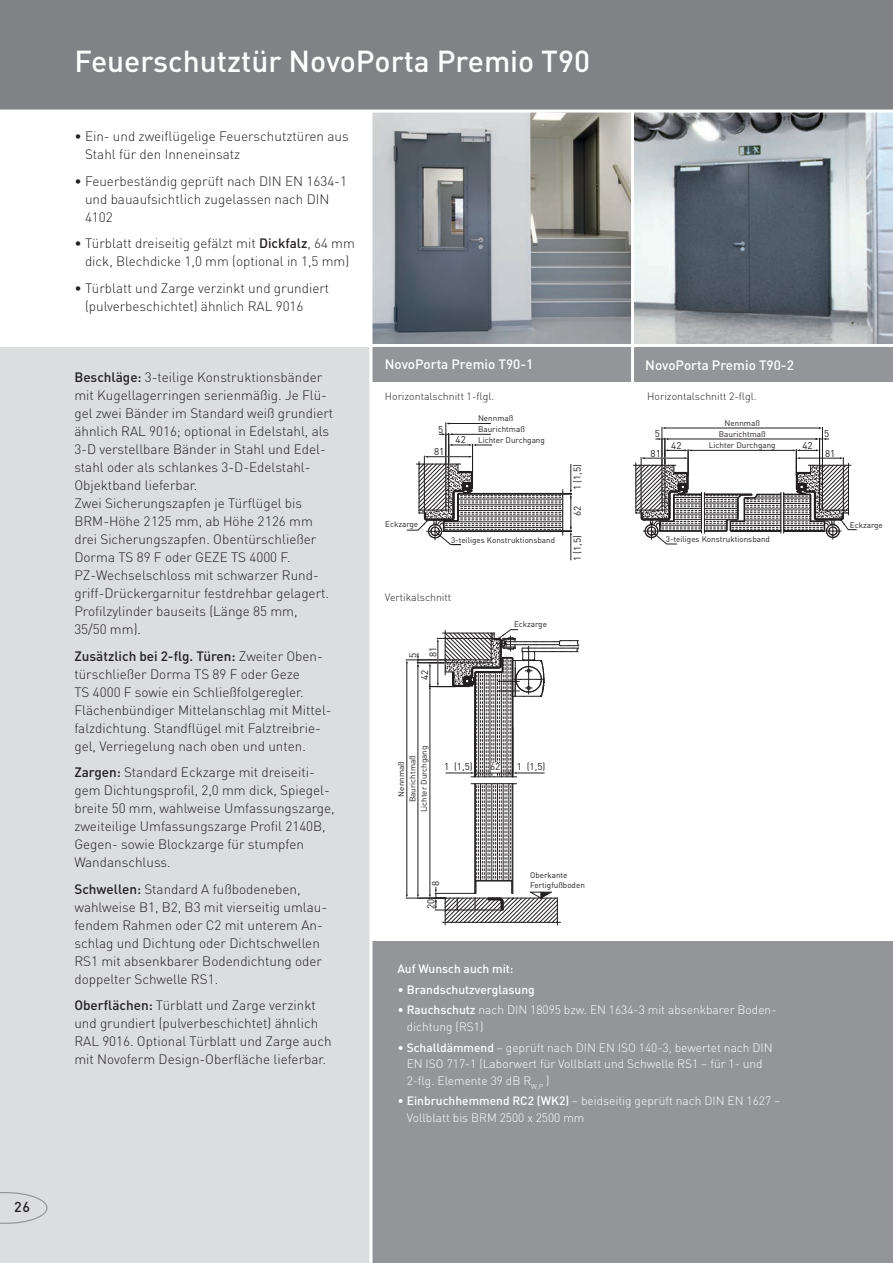
<style>
.page{position:relative;width:893px;height:1263px;background:#fff}
.page>*{position:absolute;margin:0;border:0;box-sizing:border-box;transform-origin:0 0}
.t1{font:500 30px "DIN Pro";color:#fff}
.t2{font:500 14.25px "DIN Pro";color:#231f20}
.t3{font:300 13.5px/18px "DIN Pro";color:#231f20}
.t4{font:500 13.5px "DIN Pro";color:#fff}
.t5{font:300 12px/16.5px "DIN Pro";color:#fff}
.t6{font:500 12px "DIN Pro";color:#fff}
.t7{font:300 10.5px "DIN Pro";color:#231f20}
.t8{font:9.75px/20px "DIN Pro";color:#231f20;text-align:center}
.t9{font:8.1px/11.1px "DIN Pro";color:#231f20}
.s1{font-weight:500}
.s2{font-weight:300}
</style>
<div class="page">
<div style="left:0;top:345px;width:893px;height:918px;background:#dcdddf"></div>
<div style="left:0;top:0;width:893px;height:112px;background:#808285"></div>
<div style="left:372px;top:345px;width:521px;height:38px;background:#939598"></div>
<div style="left:372px;top:931px;width:521px;height:332px;background:#939598"></div>
<img style="left:372px;top:113px;width:259px;height:231px">
<svg style="left:634px;top:113px;width:259px;height:231px"></svg>
<div style="left:372px;top:383px;width:521px;height:558px;background:#fff"></div>
<hr style="left:631px;top:112px;width:3px;height:273px;background:#fff">
<hr style="left:0;top:110px;width:893px;height:3px;background:#fff">
<hr style="left:0;top:344px;width:893px;height:3px;background:#fff">
<hr style="left:369px;top:112px;width:3px;height:1151px;background:#fff">
<hr style="left:448px;top:423px;width:43px;height:1px;background:#231f20">
<hr style="left:445px;top:423px;width:1px;height:33px;background:#231f20">
<svg style="left:407px;top:433px;width:165px;height:127px"></svg>
<hr style="left:665px;top:428px;width:155px;height:1px;background:#231f20">
<hr style="left:822px;top:427px;width:1px;height:38px;background:#231f20">
<hr style="left:662px;top:427px;width:1px;height:30px;background:#231f20">
<svg style="left:633px;top:438px;width:223px;height:106px"></svg>
<hr style="left:418px;top:665px;width:1px;height:230px;background:#231f20">
<hr style="left:407px;top:662px;width:1px;height:233px;background:#231f20">
<hr style="left:406px;top:898px;width:39px;height:1px;background:#231f20">
<hr style="left:406px;top:659px;width:31px;height:1px;background:#231f20">
<hr style="left:430px;top:688px;width:1px;height:207px;background:#231f20">
<svg style="left:417px;top:783px;width:143px;height:142px"></svg>
<svg style="left:417px;top:629px;width:162px;height:148px"></svg>
<svg style="left:0;top:1192px;width:48px;height:32px"></svg>
<p class="t2" style="left:14px;top:1195px;width:17px">26</p>
<h1 class="t1" style="left:74px;top:37px;width:517px">Feuerschutztür NovoPorta Premio T90</h1>
<p class="t3" style="left:85px;top:127px;width:265px;text-indent:-11px">• Ein- und zweiflügelige Feuerschutztüren aus<br>Stahl für den Inneneinsatz</p>
<p class="t3" style="left:85px;top:171px;width:263px;text-indent:-11px">• Feuerbeständig geprüft nach DIN EN 1634-1 und bauaufsichtlich zugelassen nach DIN<br>4102</p>
<p class="t3" style="left:74px;top:234px;width:282px;text-align:center">• Türblatt dreiseitig gefälzt mit <span class="s1">Dickfalz</span>, 64 mm dick, Blechdicke 1,0 mm (optional in 1,5 mm)</p>
<p class="t3" style="left:85px;top:278px;width:246px;text-indent:-11px">• Türblatt und Zarge verzinkt und grundiert (pulverbeschichtet) ähnlich RAL 9016</p>
<p class="t3" style="left:74px;top:368px;width:260px"><span class="s1">Beschläge:</span> 3-teilige Konstruktionsbänder mit Kugellagerringen serienmäßig. Je Flü&shy;gel zwei Bänder im Standard weiß grundiert ähnlich RAL 9016; optional in Edelstahl, als 3-D verstellbare Bänder in Stahl und Edel&shy;stahl oder als schlankes 3-D-Edelstahl-Objektband lieferbar.<br>Zwei Sicherungszapfen je Türflügel bis BRM-Höhe 2125 mm, ab Höhe 2126 mm drei Sicherungszapfen. Obentürschließer Dorma TS 89 F oder GEZE TS 4000 F.<br>PZ-Wechselschloss mit schwarzer Rund&shy;griff-Drückergarnitur festdrehbar gelagert.<br>Profilzylinder bauseits (Länge 85 mm,<br>35/50 mm).</p>
<p class="t3" style="left:74px;top:646px;width:259px"><span class="s1">Zusätzlich bei 2-flg. Türen:</span> Zweiter Oben&shy;türschließer Dorma TS 89 F oder Geze<br>TS 4000 F sowie ein Schließfolgeregler.<br>Flächenbündiger Mittelanschlag mit Mittel&shy;falzdichtung. Standflügel mit Falztreibrie&shy;gel, Verriegelung nach oben und unten.</p>
<p class="t3" style="left:74px;top:763px;width:262px"><span class="s1">Zargen:</span> Standard Eckzarge mit dreiseiti&shy;gem Dichtungsprofil, 2,0 mm dick, Spiegel&shy;breite 50 mm, wahlweise Umfassungszarge, zweiteilige Umfassungszarge Profil 2140B, Gegen- sowie Blockzarge für stumpfen Wandanschluss.</p>
<p class="t3" style="left:74px;top:879px;width:254px"><span class="s1">Schwellen:</span> Standard A fußbodeneben, wahlweise B1, B2, B3 mit vierseitig umlau&shy;fendem Rahmen oder C2 mit unterem An&shy;schlag und Dichtung oder Dichtschwellen RS1 mit absenkbarer Bodendichtung oder doppelter Schwelle RS1.</p>
<p class="t3" style="left:74px;top:996px;width:259px"><span class="s1">Oberflächen:</span> Türblatt und Zarge verzinkt und grundiert (pulverbeschichtet) ähnlich RAL 9016. Optional Türblatt und Zarge auch mit Novoferm Design-Oberfläche lieferbar.</p>
<p class="t4" style="left:385px;top:354px;width:150px">NovoPorta Premio T90-1</p>
<p class="t4" style="left:645px;top:354px;width:150px">NovoPorta Premio T90-2</p>
<p class="t7" style="left:385px;top:389px;width:111px">Horizontalschnitt 1-flgl.</p>
<p class="t7" style="left:647px;top:389px;width:111px">Horizontalschnitt 2-flgl.</p>
<p class="t8" style="left:438px;top:419px;width:7px">5</p>
<p class="t8" style="left:434px;top:441px;width:12px">81</p>
<p class="t8" style="left:456px;top:429px;width:12px">42</p>
<p class="t9" style="left:478px;top:412px;width:68px">Nennmaß<br>Baurichtmaß<br>Lichter Durchgang</p>
<p class="t8" style="left:651px;top:423px;width:12px">5<br>81</p>
<p class="t9" style="left:709px;top:417px;width:68px;text-align:center">Nennmaß<br>Baurichtmaß<br>Lichter Durchgang</p>
<p class="t8" style="left:671px;top:435px;width:12px">42</p>
<p class="t8" style="left:802px;top:435px;width:12px">42</p>
<p class="t8" style="left:567px;top:490px;width:28px;rotate:-90deg">1 (1,5)</p>
<p class="t8" style="left:567px;top:516px;width:12px;rotate:-90deg">62</p>
<p class="t9" style="left:385px;top:518px;width:34px">Eckzarge</p>
<p class="t9" style="left:451px;top:534px;width:106px">3-teiliges Konstruktionsband</p>
<p class="t8" style="left:567px;top:561px;width:28px;rotate:-90deg">1 (1,5)</p>
<p class="t9" style="left:666px;top:533px;width:106px">3-teiliges Konstruktionsband</p>
<p class="t8" style="left:824px;top:423px;width:7px">5</p>
<p class="t8" style="left:825px;top:443px;width:12px">81</p>
<p class="t7" style="left:385px;top:590px;width:68px">Vertikalschnitt</p>
<p class="t8" style="left:402px;top:658px;width:7px;rotate:-90deg">5</p>
<p class="t8" style="left:422px;top:657px;width:12px;rotate:-90deg">81</p>
<p class="t8" style="left:414px;top:680px;width:12px;rotate:-90deg">42</p>
<p class="t9" style="left:514px;top:618px;width:34px">Eckzarge</p>
<p class="t9" style="left:850px;top:519px;width:34px">Eckzarge</p>
<p class="t9" style="left:395px;top:812px;width:68px;text-align:center;rotate:-90deg">Nennmaß<br>Baurichtmaß<br>Lichter Durchgang</p>
<p class="t8" style="left:444px;top:756px;width:30px">1 (1,5)</p>
<p class="t8" style="left:517px;top:756px;width:30px">1 (1,5)</p>
<p class="t8" style="left:490px;top:756px;width:12px">62</p>
<p class="t8" style="left:425px;top:886px;width:7px;rotate:-90deg">8</p>
<p class="t8" style="left:420px;top:909px;width:12px;rotate:-90deg">20</p>
<p class="t9" style="left:530px;top:870px;width:56px;line-height:9.8px">Oberkante<br>Fertigfußboden</p>
<p class="t6" style="left:397px;top:959px;width:118px">Auf Wunsch auch mit:</p>
<p class="t6" style="left:397px;top:979px;width:139px"><span class="s2">•</span> Brandschutzverglasung</p>
<p class="t5" style="left:407px;top:1001px;width:371px;text-indent:-9px">• <span class="s1">Rauchschutz</span> nach DIN 18095 bzw. EN 1634-3 mit absenkbarer Boden&shy;dichtung (RS1)</p>
<p class="t5" style="left:407px;top:1038px;width:368px;text-indent:-9px">• <span class="s1">Schalldämmend</span> – geprüft nach DIN EN ISO 140-3, bewertet nach DIN<br>EN ISO 717-1 (Laborwert für Vollblatt und Schwelle RS1 – für 1- und<br>2-flg. Elemente 39 dB R<sub>W,P</sub> )</p>
<p class="t5" style="left:407px;top:1092px;width:375px;text-indent:-9px">• <span class="s1">Einbruchhemmend RC2 (WK2)</span> – beidseitig geprüft nach DIN EN 1627 –<br>Vollblatt bis BRM 2500 x 2500 mm</p>
</div>
